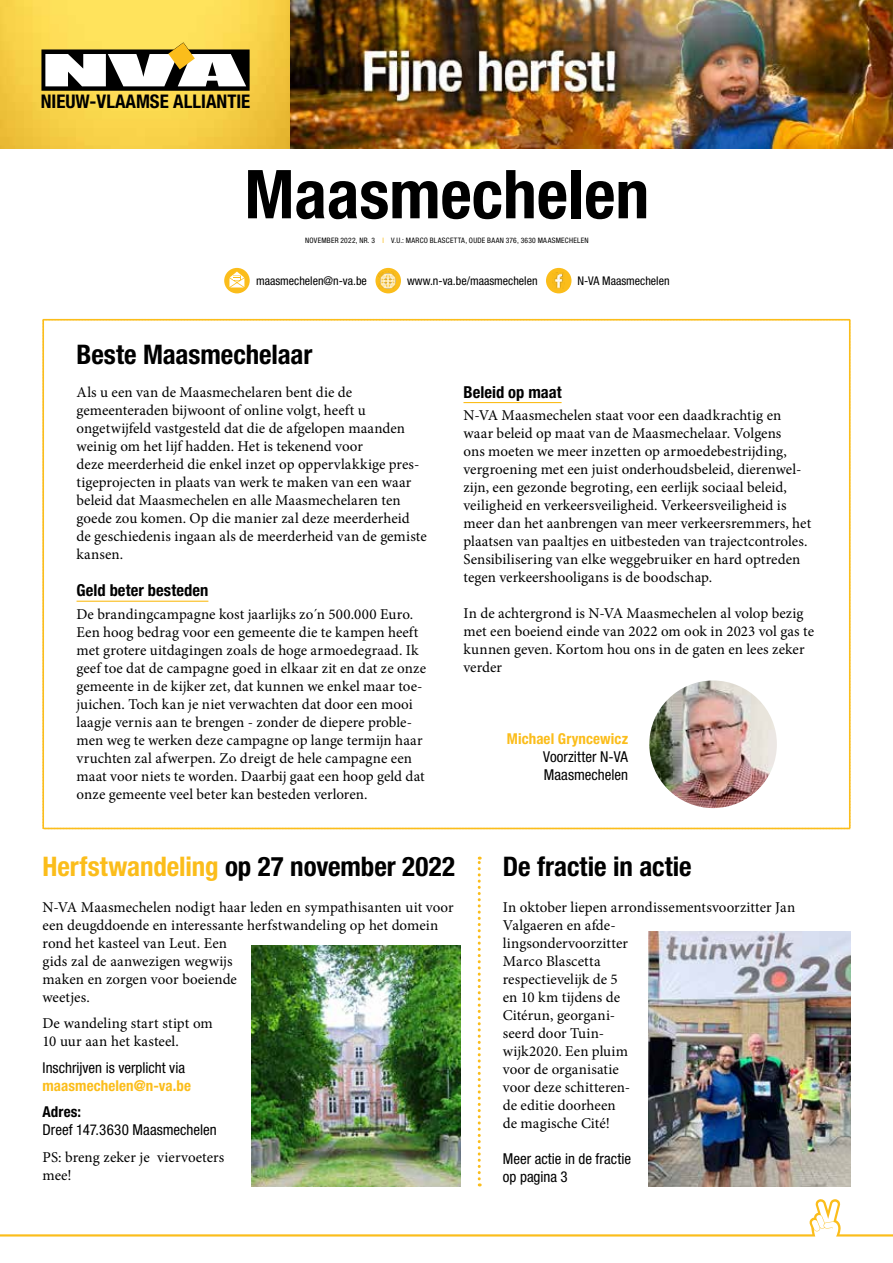
<style>
.page{position:relative;width:893px;height:1263px;background:#fff}
.page>*{position:absolute;margin:0;border:0;box-sizing:border-box;transform-origin:0 0}
.t1{font:700 condensed 67.5px "Helvetica Neue LT Std";color:#000}
.t2{font:700 condensed 27px "Helvetica Neue LT Std";color:#000}
.t3{font:700 condensed 18.9px "Helvetica Neue LT Std";color:#000}
.t4{font:700 condensed 16.5px "Helvetica Neue LT Std";letter-spacing:.005em;color:#000}
.t5{font:15px/18px "Minion Pro";color:#000}
.t6{font:condensed 15px/18px "Helvetica Neue LT Std";color:#000}
.t7{font:700 condensed 15px "Helvetica Neue LT Std";letter-spacing:.005em;color:#fbbd1b}
.t8{font:700 condensed 15px "Helvetica Neue LT Std";letter-spacing:.005em;color:#000}
.t9{font:condensed 12px "Helvetica Neue LT Std";color:#000}
.t10{font:condensed 7.5px "Helvetica Neue LT Std";letter-spacing:.035em;color:#000}
.s1{color:#fbbd1b}
</style>
<div class="page">
<svg style="left:42px;top:319px;width:809px;height:510px"></svg>
<hr style="left:77px;top:601px;width:131px;height:1px;background:#fbbd1b">
<hr style="left:463px;top:402px;width:99px;height:1px;background:#fbbd1b">
<img style="left:289px;top:0;width:604px;height:149px">
<img style="left:649px;top:680px;width:128px;height:128px;border-radius:64px">
<img style="left:648px;top:931px;width:202px;height:255px">
<img style="left:252px;top:945px;width:208px;height:242px">
<svg style="left:478px;top:857px;width:3px;height:329px"></svg>
<svg style="left:375px;top:268px;width:26px;height:25px"></svg>
<img style="left:379px;top:271px;width:19px;height:19px">
<svg style="left:224px;top:268px;width:26px;height:25px"></svg>
<svg style="left:229px;top:272px;width:15px;height:15px"></svg>
<div style="left:546px;top:268px;width:25px;height:25px;background:#fbbd1b;border-radius:50%"></div>
<img style="left:554px;top:273px;width:9px;height:16px">
<svg style="left:0;top:0;width:289px;height:149px;background:#f7d24a"></svg>
<svg style="left:41px;top:42px;width:209px;height:49px"></svg>
<svg style="left:0;top:1199px;width:893px;height:37px"></svg>
<p class="t3" style="left:41px;top:90px;width:211px">NIEUW-VLAAMSE ALLIANTIE</p>
<h1 class="t1" style="left:244px;top:153px;width:406px">Maasmechelen</h1>
<p class="t10" style="left:305px;top:236px;width:285px">NOVEMBER 2022, NR. 3 <span class="s1">I</span> V.U.: MARCO BLASCETTA, OUDE BAAN 376, 3630 MAASMECHELEN</p>
<p class="t9" style="left:256px;top:274px;width:112px">maasmechelen@n-va.be</p>
<p class="t9" style="left:407px;top:274px;width:132px">www.n-va.be/maasmechelen</p>
<p class="t9" style="left:577px;top:274px;width:94px">N-VA Maasmechelen</p>
<h2 class="t2" style="left:77px;top:338px;width:237px">Beste Maasmechelaar</h2>
<p class="t5" style="left:77px;top:383px;width:352px">Als u een van de Maasmechelaren bent die de gemeenteraden bijwoont of online volgt, heeft u ongetwijfeld vastgesteld dat die de afgelopen maanden weinig om het lijf hadden. Het is tekenend voor<br>deze meerderheid die enkel inzet op oppervlakkige pres&shy;tigeprojecten in plaats van werk te maken van een waar beleid dat Maasmechelen en alle Maasmechelaren ten goede zou komen. Op die manier zal deze meerderheid de geschiedenis ingaan als de meerderheid van de gemiste kansen.</p>
<p class="t4" style="left:77px;top:580px;width:133px">Geld beter besteden</p>
<p class="t5" style="left:77px;top:605px;width:351px">De brandingcampagne kost jaarlijks zo´n 500.000 Euro.<br>Een hoog bedrag voor een gemeente die te kampen heeft met grotere uitdagingen zoals de hoge armoedegraad. Ik geef toe dat de campagne goed in elkaar zit en dat ze onze gemeente in de kijker zet, dat kunnen we enkel maar toe&shy;juichen. Toch kan je niet verwachten dat door een mooi laagje vernis aan te brengen - zonder de diepere proble&shy;men weg te werken deze campagne op lange termijn haar vruchten zal afwerpen. Zo dreigt de hele campagne een maat voor niets te worden. Daarbij gaat een hoop geld dat onze gemeente veel beter kan besteden verloren.</p>
<p class="t4" style="left:463px;top:382px;width:100px">Beleid op maat</p>
<p class="t5" style="left:463px;top:406px;width:349px">N-VA Maasmechelen staat voor een daadkrachtig en waar beleid op maat van de Maasmechelaar. Volgens<br>ons moeten we meer inzetten op armoedebestrijding, vergroening met een juist onderhoudsbeleid, dierenwel&shy;zijn, een gezonde begroting, een eerlijk sociaal beleid, veiligheid en verkeersveiligheid. Verkeersveiligheid is meer dan het aanbrengen van meer verkeersremmers, het plaatsen van paaltjes en uitbesteden van trajectcontroles.<br>Sensibilisering van elke weggebruiker en hard optreden tegen verkeershooligans is de boodschap.</p>
<p class="t5" style="left:463px;top:604px;width:352px">In de achtergrond is N-VA Maasmechelen al volop bezig met een boeiend einde van 2022 om ook in 2023 vol gas te kunnen geven. Kortom hou ons in de gaten en lees zeker verder</p>
<p class="t7" style="left:507px;top:730px;width:123px">Michael Gryncewicz</p>
<p class="t6" style="left:543px;top:748px;width:86px">Voorzitter N-VA<br>Maasmechelen</p>
<h2 class="t2" style="left:43px;top:850px;width:414px"><span class="s1">Herfstwandeling</span> op 27 november 2022</h2>
<p class="t5" style="left:43px;top:898px;width:413px">N-VA Maasmechelen nodigt haar leden en sympathisanten uit voor een deugddoende en interessante herfstwandeling op het domein rond het kasteel van Leut. Een<br>gids zal de aanwezigen wegwijs<br>maken en zorgen voor boeiende<br>weetjes.</p>
<p class="t5" style="left:43px;top:1015px;width:172px">De wandeling start stipt om<br>10 uur aan het kasteel.</p>
<p class="t6" style="left:43px;top:1058px;width:144px">Inschrijven is verplicht via</p>
<p class="t7" style="left:43px;top:1076px;width:150px">maasmechelen@n-va.be</p>
<p class="t8" style="left:43px;top:1103px;width:40px">Adres:</p>
<p class="t6" style="left:43px;top:1121px;width:176px">Dreef 147.3630 Maasmechelen</p>
<p class="t5" style="left:43px;top:1148px;width:183px">PS: breng zeker je viervoeters mee!</p>
<h2 class="t2" style="left:503px;top:850px;width:190px">De fractie in actie</h2>
<p class="t5" style="left:503px;top:898px;width:294px">In oktober liepen arrondissementsvoorzitter Jan<br>Valgaeren en afde-<br>lingsondervoorzitter<br>Marco Blascetta<br>respectievelijk de 5<br>en 10 km tijdens de<br>Citérun, georgani-<br>seerd door Tuin-<br>wijk2020. Een pluim<br>voor de organisatie<br>voor deze schitteren-<br>de editie doorheen<br>de magische Cité!</p>
<p class="t6" style="left:503px;top:1149px;width:130px">Meer actie in de fractie op pagina 3</p>
</div>
